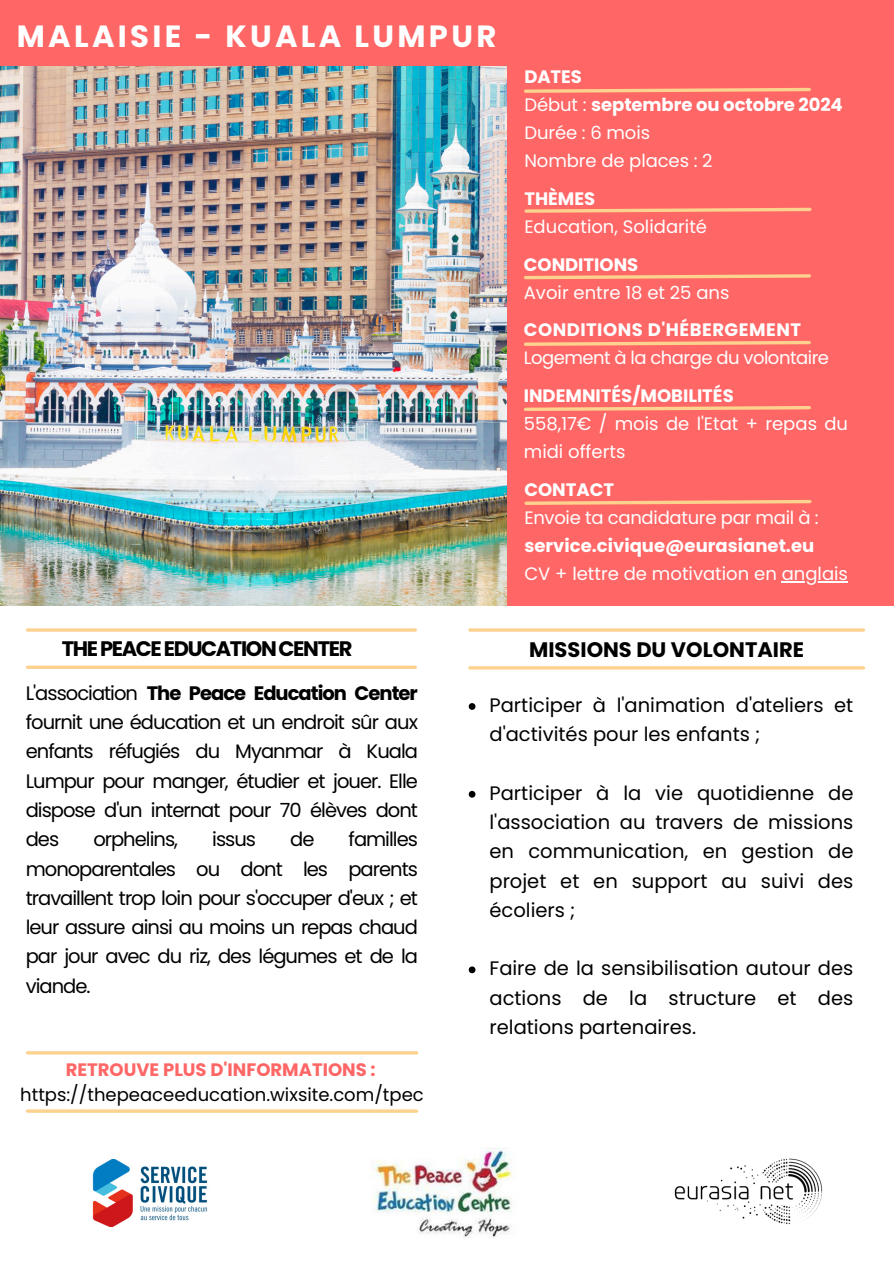
<style>
.page{position:relative;width:894px;height:1264px;background:#fff}
.page>*{position:absolute;margin:0;border:0;box-sizing:border-box;transform-origin:0 0}
.t1{font:700 30.6px "Poppins";letter-spacing:.11em;color:#fff}
.t2{font:700 21px "Poppins";letter-spacing:-.065em;color:#000}
.t3{font:700 21px "Poppins";color:#000}
.t4{font:19.5px/29.2px "Poppins";color:#000;text-align:justify}
.t5{font:19.5px "Poppins";letter-spacing:-.05em;color:#000}
.t6{font:18px/28.2px "Poppins";color:#fff}
.t7{font:700 18px "Poppins";color:#fff}
.t8{font:18px "Poppins";color:#000}
.t9{font:18px "Poppins";letter-spacing:-.03em;color:#fff}
.t10{font:700 18px "Poppins";color:#f66}
.t11{font:700 18px "Poppins";letter-spacing:.03em;color:#fff}
.s1{font-weight:400}
.s2{font-weight:700}
</style>
<div class="page">
<div style="left:0;top:0;width:893px;height:605px;background:#f66"></div>
<img style="left:674px;top:1158px;width:149px;height:67px">
<img style="left:92px;top:1159px;width:116px;height:67px">
<img style="left:371px;top:1147px;width:142px;height:90px">
<img style="left:0;top:66px;width:506px;height:539px">
<hr style="left:27px;top:1109px;width:389px;height:3px;background:#fdd18e">
<hr style="left:27px;top:1051px;width:389px;height:3px;background:#fdd18e">
<svg style="left:27px;top:665px;width:388px;height:4px;background:#fdd79f"></svg>
<hr style="left:27px;top:628px;width:388px;height:3px;background:#fdd18e">
<hr style="left:469px;top:666px;width:394px;height:3px;background:#fdd18e">
<svg style="left:468px;top:703px;width:7px;height:7px"></svg>
<svg style="left:468px;top:791px;width:7px;height:6px"></svg>
<svg style="left:468px;top:966px;width:7px;height:7px"></svg>
<hr style="left:469px;top:628px;width:394px;height:3px;background:#fdd18e">
<svg style="left:524px;top:87px;width:287px;height:6px"></svg>
<svg style="left:524px;top:207px;width:288px;height:6px"></svg>
<svg style="left:524px;top:274px;width:287px;height:6px"></svg>
<svg style="left:524px;top:340px;width:287px;height:6px"></svg>
<svg style="left:524px;top:406px;width:287px;height:5px"></svg>
<hr style="left:781px;top:581px;width:66px;height:1px;background:#fff">
<svg style="left:524px;top:499px;width:288px;height:6px"></svg>
<p class="t1" style="left:17px;top:15px;width:481px">MALAISIE - KUALA LUMPUR</p>
<p class="t7" style="left:524px;top:64px;width:59px">DATES</p>
<p class="t7" style="left:524px;top:92px;width:320px"><span class="s1">Début :</span> septembre ou octobre 2024</p>
<p class="t6" style="left:524px;top:119px;width:127px">Durée : 6 mois</p>
<p class="t6" style="left:524px;top:147px;width:190px">Nombre de places : 2</p>
<p class="t7" style="left:524px;top:186px;width:72px">THÈMES</p>
<h2 class="t6" style="left:524px;top:213px;width:184px">Education, Solidarité</h2>
<h3 class="t7" style="left:523px;top:252px;width:116px">CONDITIONS</h3>
<h4 class="t6" style="left:523px;top:278px;width:207px">Avoir entre 18 et 25 ans</h4>
<p class="t11" style="left:523px;top:317px;width:279px">CONDITIONS D'HÉBERGEMENT</p>
<h2 class="t9" style="left:523px;top:345px;width:307px">Logement à la charge du volontaire</h2>
<p class="t7" style="left:523px;top:383px;width:211px">INDEMNITÉS/MOBILITÉS</p>
<p class="t6" style="left:523px;top:410px;width:326px">558,17€ / mois de l'Etat + repas du midi offerts</p>
<p class="t7" style="left:524px;top:477px;width:91px">CONTACT</p>
<p class="t6" style="left:524px;top:504px;width:296px">Envoie ta candidature par mail à :</p>
<p class="t7" style="left:524px;top:533px;width:291px">service.civique@eurasianet.eu</p>
<p class="t6" style="left:524px;top:560px;width:325px">CV + lettre de motivation en anglais</p>
<p class="t2" style="left:62px;top:634px;width:292px">THEPEACEEDUCATIONCENTER</p>
<p class="t4" style="left:26px;top:678px;width:393px">L'association <span class="s2">The Peace Education Center </span>fournit une éducation et un endroit sûr aux enfants réfugiés du Myanmar à Kuala Lumpur pour manger, étudier et jouer. Elle dispose d'un internat pour 70 élèves dont des</p>
<p class="t4" style="left:26px;top:824px;width:393px;text-indent:323px">familles monoparentales ou dont les parents travaillent trop loin pour s'occuper d'eux ; et leur assure ainsi au moins un repas chaud par jour avec du riz, des légumes et de la viande.</p>
<p class="t5" style="left:93px;top:825px;width:86px">orphelins,</p>
<p class="t4" style="left:212px;top:824px;width:45px">issus</p>
<p class="t4" style="left:290px;top:824px;width:26px">de</p>
<p class="t10" style="left:66px;top:1056px;width:311px">RETROUVE PLUS D'INFORMATIONS :</p>
<p class="t8" style="left:20px;top:1082px;width:405px">https://thepeaceeducation.wixsite.com/tpec</p>
<p class="t3" style="left:529px;top:635px;width:276px">MISSIONS DU VOLONTAIRE</p>
<p class="t4" style="left:489px;top:690px;width:365px">Participer à l'animation d'ateliers et d'activités pour les enfants ;</p>
<p class="t4" style="left:489px;top:778px;width:365px">Participer à la vie quotidienne de l'association au travers de missions en communication, en gestion de projet et en support au suivi des écoliers ;</p>
<p class="t4" style="left:489px;top:954px;width:365px">Faire de la sensibilisation autour des actions de la structure et des relations partenaires.</p>
</div>
